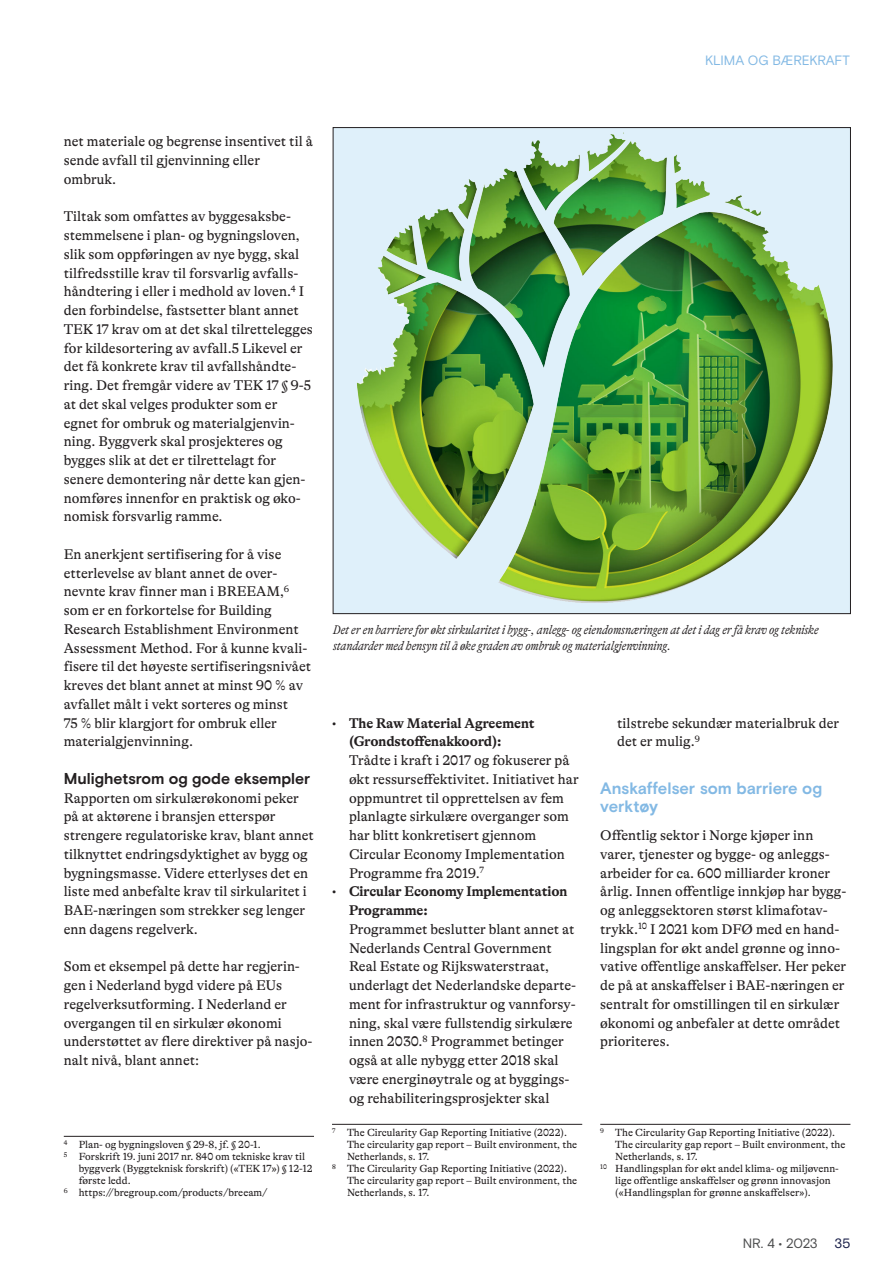
<style>
.page{position:relative;width:893px;height:1263px;background:#fff}
.page>*{position:absolute;margin:0;border:0;box-sizing:border-box;transform-origin:0 0}
.t1{font:700 16.5px/18px "Basis Grotesque Pro";color:#83b9e4}
.t2{font:700 15.75px "Basis Grotesque Pro";color:#231f20}
.t3{font:14.25px/18.8px "GT Alpina";color:#231f20}
.t4{font:700 14.25px/18.8px "GT Alpina";color:#231f20}
.t5{font:13.5px "Basis Grotesque Pro";letter-spacing:-.01em;color:#83b9e4}
.t6{font:13.5px "Basis Grotesque Pro";letter-spacing:-.02em;color:#4b4c4d}
.t7{font:italic 300 condensed 12.75px/15.8px "GT Alpina";color:#231f20}
.t8{font:10.5px "GT Alpina";color:#231f20}
.s1{color:#131944}
</style>
<div class="page">
<hr style="left:64px;top:1136px;width:250px;height:1px;background:#231f20">
<hr style="left:332px;top:1124px;width:250px;height:1px;background:#231f20">
<hr style="left:600px;top:1124px;width:250px;height:1px;background:#231f20">
<img style="left:335px;top:129px;width:514px;height:483px">
<p class="t5" style="left:705px;top:52px;width:146px">KLIMA OG BÆREKRAFT</p>
<p class="t3" style="left:64px;top:132px;width:251px">net materiale og begrense insentivet til å sende avfall til gjenvinning eller ombruk.</p>
<p class="t3" style="left:64px;top:207px;width:251px">Tiltak som omfattes av byggesaksbe&shy;stemmelsene i plan- og bygningsloven, slik som oppføringen av nye bygg, skal tilfredsstille krav til forsvarlig avfalls&shy;håndtering i eller i medhold av loven.<sup>4</sup> I den forbindelse, fastsetter blant annet TEK 17 krav om at det skal tilrettelegges for kildesortering av avfall.5 Likevel er det få konkrete krav til avfallshåndte&shy;ring. Det fremgår videre av TEK 17 § 9-5 at det skal velges produkter som er egnet for ombruk og materialgjenvin&shy;ning. Byggverk skal prosjekteres og bygges slik at det er tilrettelagt for senere demontering når dette kan gjen&shy;nomføres innenfor en praktisk og øko&shy;nomisk forsvarlig ramme.</p>
<p class="t3" style="left:64px;top:545px;width:249px">En anerkjent sertifisering for å vise etterlevelse av blant annet de over&shy;nevnte krav finner man i BREEAM,<sup>6 </sup>som er en forkortelse for Building Research Establishment Environment Assessment Method. For å kunne kvali&shy;fisere til det høyeste sertifiseringsnivået kreves det blant annet at minst 90 % av avfallet målt i vekt sorteres og minst<br>75 % blir klargjort for ombruk eller materialgjenvinning.</p>
<p class="t2" style="left:64px;top:769px;width:248px">Mulighetsrom og gode eksempler</p>
<p class="t3" style="left:64px;top:789px;width:252px">Rapporten om sirkulærøkonomi peker på at aktørene i bransjen etterspør strengere regulatoriske krav, blant annet tilknyttet endringsdyktighet av bygg og bygningsmasse. Videre etterlyses det en liste med anbefalte krav til sirkularitet i BAE-næringen som strekker seg lenger enn dagens regelverk.</p>
<p class="t3" style="left:64px;top:957px;width:250px">Som et eksempel på dette har regjerin&shy;gen i Nederland bygd videre på EUs regelverksutforming. I Nederland er overgangen til en sirkulær økonomi understøttet av flere direktiver på nasjo&shy;nalt nivå, blant annet:</p>
<p class="t8" style="left:64px;top:1139px;width:198px"><sup>4</sup> Plan- og bygningsloven § 29-8, jf. § 20-1.</p>
<p class="t8" style="left:64px;top:1151px;width:243px"><sup>5</sup> Forskrift 19. juni 2017 nr. 840 om tekniske krav til</p>
<p class="t8" style="left:79px;top:1163px;width:235px">byggverk (Byggteknisk forskrift) («TEK 17») § 12-12</p>
<p class="t8" style="left:79px;top:1175px;width:53px">første ledd.</p>
<p class="t8" style="left:64px;top:1187px;width:205px"><sup>6</sup> https://bregroup.com/products/breeam/</p>
<p class="t7" style="left:333px;top:622px;width:487px">Det er en barriere for økt sirkularitet i bygg-, anlegg- og eiendomsnæringen at det i dag er få krav og tekniske standarder med hensyn til å øke graden av ombruk og materialgjenvinning.</p>
<p class="t4" style="left:349px;top:714px;width:187px;text-indent:-17px">• The Raw Material Agreement (Grondstoffenakkoord):</p>
<p class="t3" style="left:349px;top:751px;width:231px">Trådte i kraft i 2017 og fokuserer på økt ressurseffektivitet. Initiativet har oppmuntret til opprettelsen av fem planlagte sirkulære overganger som har blitt konkretisert gjennom Circular Economy Implementation Programme fra 2019.<sup>7</sup></p>
<p class="t4" style="left:349px;top:882px;width:220px;text-indent:-17px">• Circular Economy Implementation<br>Programme:</p>
<p class="t3" style="left:349px;top:920px;width:229px">Programmet beslutter blant annet at Nederlands Central Government Real Estate og Rijkswaterstraat, underlagt det Nederlandske departe&shy;ment for infrastruktur og vannforsy&shy;ning, skal være fullstendig sirkulære innen 2030.<sup>8</sup> Programmet betinger også at alle nybygg etter 2018 skal være energinøytrale og at byggings&shy;og rehabiliteringsprosjekter skal</p>
<p class="t8" style="left:332px;top:1127px;width:236px"><sup>7</sup> The Circularity Gap Reporting Initiative (2022).</p>
<p class="t8" style="left:347px;top:1139px;width:232px">The circularity gap report – Built environment, the</p>
<p class="t8" style="left:347px;top:1151px;width:84px">Netherlands, s. 17.</p>
<p class="t8" style="left:332px;top:1163px;width:236px"><sup>8</sup> The Circularity Gap Reporting Initiative (2022).</p>
<p class="t8" style="left:347px;top:1175px;width:232px">The circularity gap report – Built environment, the</p>
<p class="t8" style="left:347px;top:1187px;width:84px">Netherlands, s. 17.</p>
<p class="t3" style="left:617px;top:714px;width:224px">tilstrebe sekundær materialbruk der det er mulig.<sup>9</sup></p>
<p class="t1" style="left:600px;top:780px;width:224px">Anskaffelser som barriere og verktøy</p>
<p class="t3" style="left:600px;top:826px;width:247px">Offentlig sektor i Norge kjøper inn varer, tjenester og bygge- og anleggs&shy;arbeider for ca. 600 milliarder kroner årlig. Innen offentlige innkjøp har bygg&shy;og anleggsektoren størst klimafotav&shy;trykk.<sup>10</sup> I 2021 kom DFØ med en hand&shy;lingsplan for økt andel grønne og inno&shy;vative offentlige anskaffelser. Her peker de på at anskaffelser i BAE-næringen er sentralt for omstillingen til en sirkulær økonomi og anbefaler at dette området prioriteres.</p>
<p class="t8" style="left:600px;top:1127px;width:236px"><sup>9</sup> The Circularity Gap Reporting Initiative (2022).</p>
<p class="t8" style="left:615px;top:1139px;width:232px">The circularity gap report – Built environment, the</p>
<p class="t8" style="left:615px;top:1151px;width:84px">Netherlands, s. 17.</p>
<p class="t8" style="left:600px;top:1163px;width:240px"><sup>10</sup> Handlingsplan for økt andel klima- og miljøvenn-</p>
<p class="t8" style="left:615px;top:1175px;width:217px">lige offentlige anskaffelser og grønn innovasjon</p>
<p class="t8" style="left:615px;top:1187px;width:197px">(«Handlingsplan for grønne anskaffelser»).</p>
<p class="t6" style="left:743px;top:1235px;width:109px">NR. 4 • 2023 <span class="s1">35</span></p>
</div>
